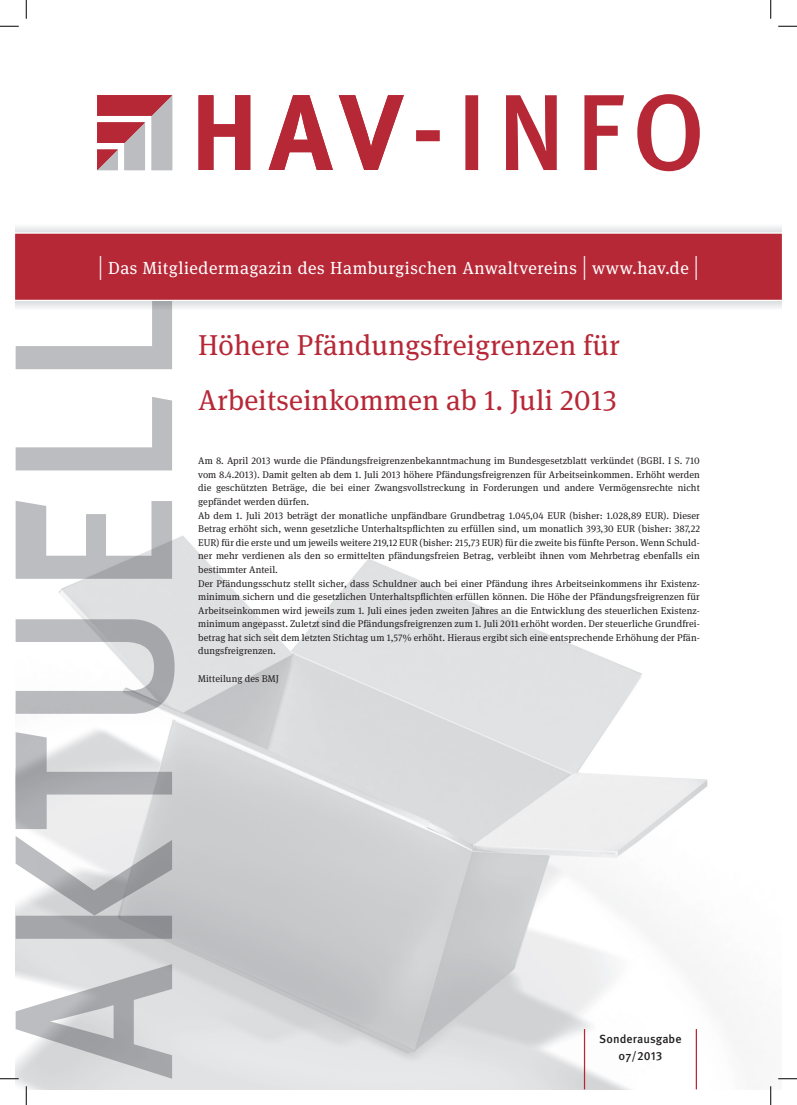
<style>
.page{position:relative;width:797px;height:1105px;background:#fff}
.page>*{position:absolute;margin:0;border:0;box-sizing:border-box;transform-origin:0 0}
.t1{font:28.75px/54.4px "Meta Serif Pro";letter-spacing:.01em;color:#b72837}
.t2{font:17.5px "Meta Serif Pro";letter-spacing:.03em;color:#fff}
.t3{font:500 11.88px/16.2px "Meta OT";letter-spacing:.01em;color:#231f20;text-align:center}
.t4{font:9.75px/13.6px "Meta Serif Pro";letter-spacing:.01em;color:#231f20}
.s1{font-size:26.25px}
</style>
<div class="page">
<img style="left:16px;top:536px;width:765px;height:553px">
<svg style="left:175px;top:301px;width:606px;height:7px"></svg>
<svg style="left:16px;top:301px;width:159px;height:778px"></svg>
<svg style="left:16px;top:226px;width:765px;height:6px"></svg>
<div style="left:16px;top:232px;width:765px;height:68px;background:#b72837"></div>
<svg style="left:416px;top:94px;width:283px;height:77px"></svg>
<svg style="left:198px;top:95px;width:206px;height:75px"></svg>
<svg style="left:97px;top:95px;width:75px;height:75px"></svg>
<hr style="left:695px;top:1029px;width:2px;height:60px;background:#b72837">
<hr style="left:584px;top:1029px;width:1px;height:60px;background:#b72837">
<svg style="left:0;top:25px;width:19px;height:2px"></svg>
<svg style="left:778px;top:25px;width:19px;height:2px"></svg>
<svg style="left:0;top:1078px;width:19px;height:1px"></svg>
<svg style="left:778px;top:1078px;width:19px;height:1px"></svg>
<svg style="left:25px;top:0;width:2px;height:19px"></svg>
<svg style="left:25px;top:1086px;width:2px;height:19px"></svg>
<svg style="left:770px;top:0;width:1px;height:19px"></svg>
<svg style="left:770px;top:1086px;width:1px;height:19px"></svg>
<h2 class="t2" style="left:98px;top:255px;width:601px"><span class="s1">|</span> Das Mitgliedermagazin des Hamburgischen Anwaltvereins <span class="s1">|</span> www.hav.de <span class="s1">|</span></h2>
<h1 class="t1" style="left:198px;top:317px;width:423px">Höhere Pfändungsfreigrenzen für<br>Arbeitseinkommen ab 1. Juli 2013</h1>
<p class="t4" style="left:198px;top:453px;width:503px">Am 8. April 2013 wurde die Pfändungsfreigrenzenbekanntmachung im Bundesgesetzblatt verkündet (BGBI. I S. 710 vom 8.4.2013). Damit gelten ab dem 1. Juli 2013 höhere Pfändungsfreigrenzen für Arbeitseinkommen. Erhöht werden die geschützten Beträge, die bei einer Zwangsvollstreckung in Forderungen und andere Vermögensrechte nicht gepfändet werden dürfen.<br>Ab dem 1. Juli 2013 beträgt der monatliche unpfändbare Grundbetrag 1.045,04 EUR (bisher: 1.028,89 EUR). Dieser Betrag erhöht sich, wenn gesetzliche Unterhaltspflichten zu erfüllen sind, um monatlich 393,30 EUR (bisher: 387,22<br>EUR) für die erste und um jeweils weitere 219,12 EUR (bisher: 215,73 EUR) für die zweite bis fünfte Person. Wenn Schuld&shy;ner mehr verdienen als den so ermittelten pfändungsfreien Betrag, verbleibt ihnen vom Mehrbetrag ebenfalls ein bestimmter Anteil.<br>Der Pfändungsschutz stellt sicher, dass Schuldner auch bei einer Pfändung ihres Arbeitseinkommens ihr Existenz&shy;minimum sichern und die gesetzlichen Unterhaltspflichten erfüllen können. Die Höhe der Pfändungsfreigrenzen für Arbeitseinkommen wird jeweils zum 1. Juli eines jeden zweiten Jahres an die Entwicklung des steuerlichen Existenz&shy;minimum angepasst. Zuletzt sind die Pfändungsfreigrenzen zum 1. Juli 2011 erhöht worden. Der steuerliche Grundfrei&shy;betrag hat sich seit dem letzten Stichtag um 1,57% erhöht. Hieraus ergibt sich eine entsprechende Erhöhung der Pfän&shy;dungsfreigrenzen.</p>
<p class="t4" style="left:198px;top:671px;width:82px">Mitteilung des BMJ</p>
<p class="t3" style="left:599px;top:1031px;width:84px">Sonderausgabe<br>07/2013</p>
</div>
